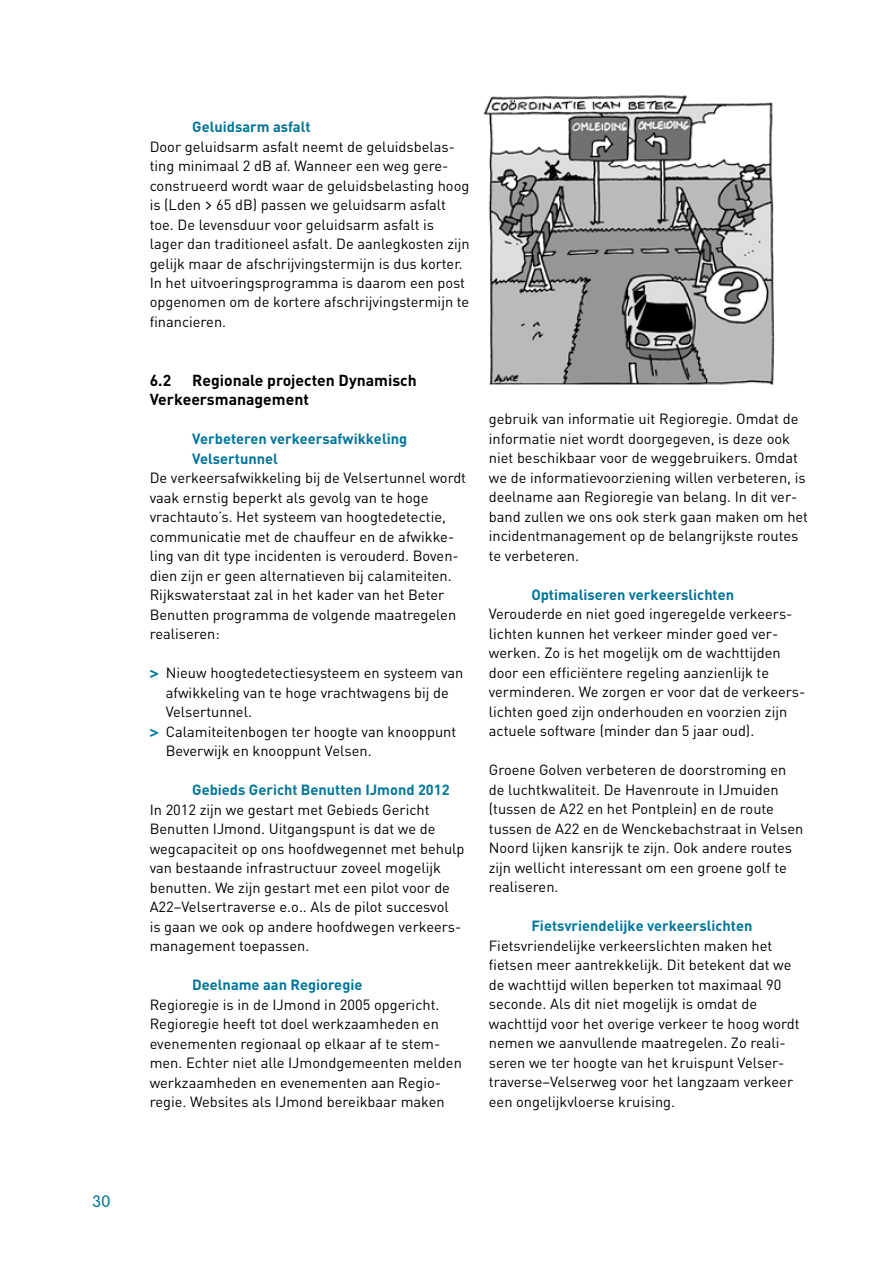
<style>
.page{position:relative;width:893px;height:1263px;background:#fff}
.page>*{position:absolute;margin:0;border:0;box-sizing:border-box;transform-origin:0 0}
.t1{font:300 16.5px "VAG Rounded";color:#00759b}
.t2{font:700 15.75px/19.5px "DIN";color:#000}
.t3{font:14.7px/19.5px "DIN";color:#000}
.t4{font:700 14.7px/19.5px "DIN";color:#00759b}
.s1{font-family:"The Sans B5 Plain"}
.s2{font-family:"VAG Rounded";font-weight:900;color:#00759b}
</style>
<div class="page">
<img style="left:483px;top:95px;width:292px;height:290px">
<p class="t1" style="left:92px;top:1191px;width:20px">30</p>
<p class="t4" style="left:192px;top:116px;width:120px">Geluidsarm asfalt</p>
<p class="t3" style="left:150px;top:136px;width:321px">Door geluidsarm asfalt neemt de geluidsbelas&shy;ting minimaal 2 dB af. Wanneer een weg gere&shy;construeerd wordt waar de geluidsbelasting hoog is (Lden <span class="s1">&gt;</span> 65 dB) passen we geluidsarm asfalt toe. De levensduur voor geluidsarm asfalt is lager dan traditioneel asfalt. De aanlegkosten zijn gelijk maar de afschrijvingstermijn is dus korter.<br>In het uitvoeringsprogramma is daarom een post opgenomen om de kortere afschrijvingstermijn te financieren.</p>
<p class="t2" style="left:150px;top:369px;width:23px">6.2</p>
<p class="t2" style="left:150px;top:369px;width:269px;text-indent:43px">Regionale projecten Dynamisch<br>Verkeersmanagement</p>
<p class="t4" style="left:192px;top:428px;width:217px">Verbeteren verkeersafwikkeling<br>Velsertunnel</p>
<p class="t3" style="left:150px;top:468px;width:318px">De verkeersafwikkeling bij de Velsertunnel wordt vaak ernstig beperkt als gevolg van te hoge vrachtauto’s. Het systeem van hoogtedetectie, communicatie met de chauffeur en de afwikke&shy;ling van dit type incidenten is verouderd. Boven&shy;dien zijn er geen alternatieven bij calamiteiten.<br>Rijkswaterstaat zal in het kader van het Beter Benutten programma de volgende maatregelen realiseren:</p>
<p class="t3" style="left:150px;top:663px;width:315px"><span class="s2">&gt;</span> Nieuw hoogtedetectiesysteem en systeem van</p>
<p class="t3" style="left:166px;top:682px;width:285px">afwikkeling van te hoge vrachtwagens bij de</p>
<p class="t3" style="left:166px;top:702px;width:88px">Velsertunnel.</p>
<p class="t3" style="left:150px;top:721px;width:308px"><span class="s2">&gt;</span> Calamiteitenbogen ter hoogte van knooppunt</p>
<p class="t3" style="left:166px;top:741px;width:207px">Beverwijk en knooppunt Velsen.</p>
<p class="t4" style="left:192px;top:779px;width:259px">Gebieds Gericht Benutten IJmond 2012</p>
<p class="t3" style="left:150px;top:799px;width:316px">In 2012 zijn we gestart met Gebieds Gericht Benutten IJmond. Uitgangspunt is dat we de wegcapaciteit op ons hoofdwegennet met behulp van bestaande infrastructuur zoveel mogelijk benutten. We zijn gestart met een pilot voor de A22–Velsertraverse e.o.. Als de pilot succesvol<br>is gaan we ook op andere hoofdwegen verkeers&shy;management toepassen.</p>
<p class="t4" style="left:192px;top:974px;width:172px">Deelname aan Regioregie</p>
<p class="t3" style="left:150px;top:994px;width:314px">Regioregie is in de IJmond in 2005 opgericht.<br>Regioregie heeft tot doel werkzaamheden en evenementen regionaal op elkaar af te stem&shy;men. Echter niet alle IJmondgemeenten melden werkzaamheden en evenementen aan Regio&shy;regie. Websites als IJmond bereikbaar maken</p>
<p class="t3" style="left:489px;top:409px;width:321px">gebruik van informatie uit Regioregie. Omdat de informatie niet wordt doorgegeven, is deze ook niet beschikbaar voor de weggebruikers. Omdat we de informatievoorziening willen verbeteren, is deelname aan Regioregie van belang. In dit ver&shy;band zullen we ons ook sterk gaan maken om het incidentmanagement op de belangrijkste routes te verbeteren.</p>
<p class="t4" style="left:531px;top:584px;width:204px">Optimaliseren verkeerslichten</p>
<p class="t3" style="left:489px;top:604px;width:318px">Verouderde en niet goed ingeregelde verkeers&shy;lichten kunnen het verkeer minder goed ver&shy;werken. Zo is het mogelijk om de wachttijden door een efficiëntere regeling aanzienlijk te verminderen. We zorgen er voor dat de verkeers&shy;lichten goed zijn onderhouden en voorzien zijn actuele software (minder dan 5 jaar oud).</p>
<p class="t3" style="left:489px;top:760px;width:316px">Groene Golven verbeteren de doorstroming en de luchtkwaliteit. De Havenroute in IJmuiden (tussen de A22 en het Pontplein) en de route tussen de A22 en de Wenckebachstraat in Velsen Noord lijken kansrijk te zijn. Ook andere routes zijn wellicht interessant om een groene golf te realiseren.</p>
<p class="t4" style="left:531px;top:916px;width:223px">Fietsvriendelijke verkeerslichten</p>
<p class="t3" style="left:489px;top:935px;width:312px">Fietsvriendelijke verkeerslichten maken het fietsen meer aantrekkelijk. Dit betekent dat we de wachttijd willen beperken tot maximaal 90 seconde. Als dit niet mogelijk is omdat de wachttijd voor het overige verkeer te hoog wordt nemen we aanvullende maatregelen. Zo reali&shy;seren we ter hoogte van het kruispunt Velser&shy;traverse–Velserweg voor het langzaam verkeer een ongelijkvloerse kruising.</p>
</div>
